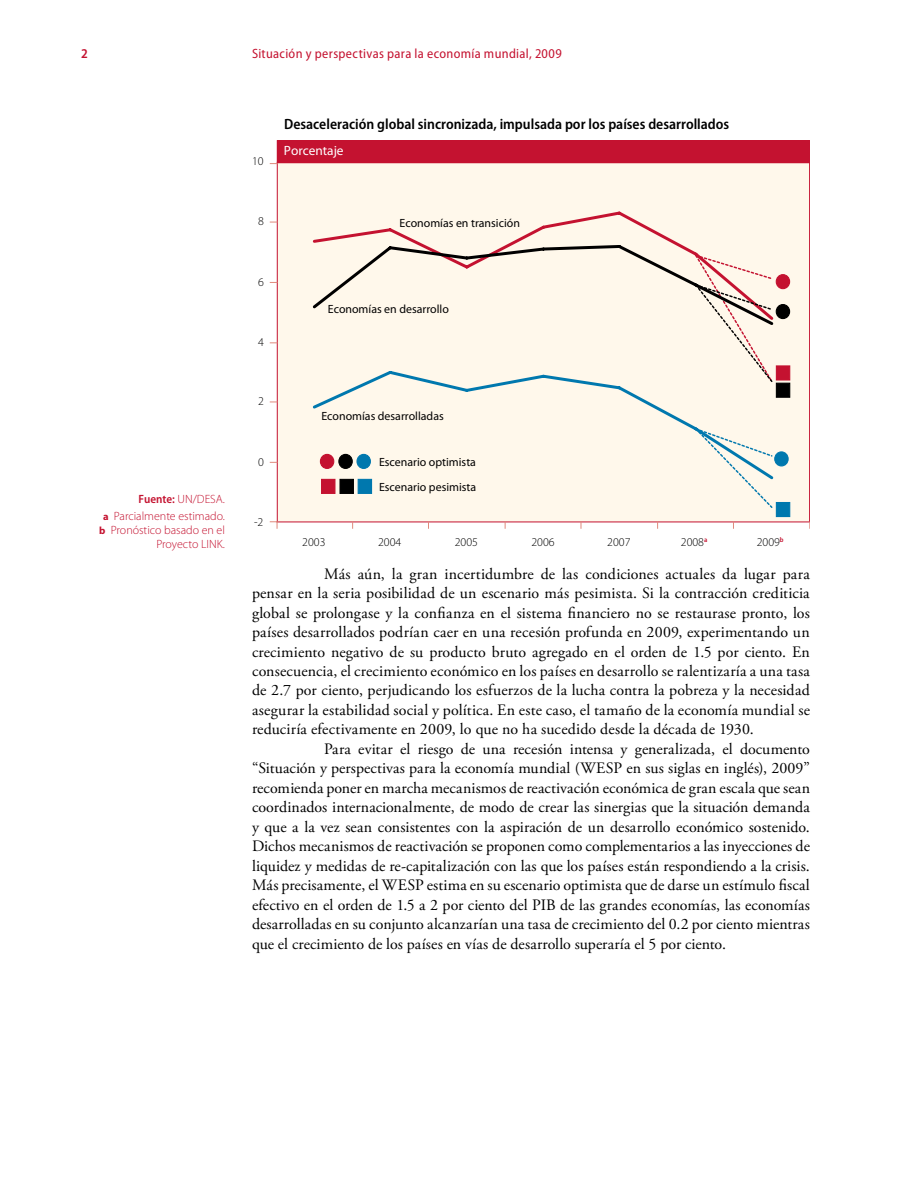
<style>
.page{position:relative;width:918px;height:1188px;background:#fff}
.page>*{position:absolute;margin:0;border:0;box-sizing:border-box;transform-origin:0 0}
.t1{font:15.9px "Adobe Garamond Pro";letter-spacing:.005em;color:#000}
.t2{font:600 semi-condensed 14.85px "Myriad Pro";color:#000}
.t3{font:semi-condensed 13.5px "Myriad Pro";letter-spacing:.025em;color:#c41230}
.t4{font:600 semi-condensed 13.5px "Myriad Pro";color:#c41230}
.t5{font:13.35px "Myriad Pro";color:#fff}
.t6{font:12px/25.3px "Myriad Pro";color:#000}
.t7{font:300 12px/17.2px "Myriad Pro";color:#c41230;text-align:right}
.t8{font:300 12px "Myriad Pro";color:#000}
.s1{font-weight:600;font-stretch:semi-condensed}
.s2{font-weight:700;font-size:10.5px}
</style>
<div class="page">
<div style="left:279px;top:164px;width:529px;height:356px;background:#fff8eb"></div>
<div style="left:277px;top:141px;width:533px;height:22px;background:#c41230"></div>
<div style="left:277px;top:140px;width:533px;height:23px;border:1px solid #c41230"></div>
<svg style="left:270px;top:522px;width:8px;height:6px"></svg>
<div style="left:310px;top:383px;width:466px;height:99px;background:#fff8eb"></div>
<svg style="left:694px;top:427px;width:80px;height:82px;background:#eceee6"></svg>
<svg style="left:311px;top:209px;width:465px;height:33px;background:#fbebe0"></svg>
<div style="left:310px;top:242px;width:466px;height:141px;background:#fff8eb"></div>
<div style="left:776px;top:305px;width:14px;height:14px;background:#000;border-radius:50%"></div>
<div style="left:776px;top:304px;width:14px;height:15px;border:1px solid #000;border-radius:50%"></div>
<div style="left:776px;top:275px;width:14px;height:14px;background:#c41230;border-radius:50%"></div>
<div style="left:776px;top:274px;width:14px;height:15px;border:1px solid #c41230;border-radius:50%"></div>
<div style="left:320px;top:454px;width:14px;height:14px;background:#c41230;border-radius:50%"></div>
<div style="left:320px;top:454px;width:14px;height:15px;border:1px solid #c41230;border-radius:50%"></div>
<div style="left:775px;top:452px;width:13px;height:14px;background:#0078ae;border-radius:50%"></div>
<div style="left:774px;top:451px;width:15px;height:15px;border:1px solid #0078ae;border-radius:50%"></div>
<div style="left:776px;top:365px;width:14px;height:16px;background:#c41230;border:1px solid #c41230"></div>
<div style="left:776px;top:383px;width:14px;height:15px;background:#000;border:1px solid #000"></div>
<div style="left:776px;top:502px;width:14px;height:15px;background:#0078ae;border:1px solid #0078ae"></div>
<div style="left:321px;top:479px;width:14px;height:15px;background:#c41230"></div>
<div style="left:339px;top:454px;width:13px;height:14px;background:#000;border-radius:50%"></div>
<div style="left:338px;top:454px;width:15px;height:15px;border:1px solid #000;border-radius:50%"></div>
<div style="left:339px;top:479px;width:15px;height:15px;background:#000;border:1px solid #000"></div>
<div style="left:357px;top:454px;width:13px;height:14px;background:#0078ae;border-radius:50%"></div>
<div style="left:356px;top:454px;width:15px;height:15px;border:1px solid #0078ae;border-radius:50%"></div>
<div style="left:358px;top:479px;width:14px;height:15px;background:#0078ae;border:1px solid #0078ae"></div>
<p class="t4" style="left:81px;top:46px;width:8px">2</p>
<p class="t3" style="left:252px;top:46px;width:311px">Situación y perspectivas para la economía mundial, 2009</p>
<p class="t7" style="left:103px;top:490px;width:123px"><span class="s1">Fuente:</span> UN/DESA.<br><span class="s2">a</span> Parcialmente estimado.</p>
<p class="t7" style="left:99px;top:523px;width:127px;line-height:14.2px"><span class="s2">b</span> Pronóstico basado en el<br>Proyecto LINK.</p>
<p class="t8" style="left:252px;top:154px;width:13px">10</p>
<p class="t8" style="left:258px;top:214px;width:7px">8</p>
<p class="t8" style="left:258px;top:275px;width:7px">6</p>
<p class="t8" style="left:258px;top:335px;width:7px">4</p>
<p class="t8" style="left:258px;top:394px;width:7px">2</p>
<p class="t8" style="left:258px;top:454px;width:7px">0</p>
<p class="t8" style="left:254px;top:515px;width:11px">-2</p>
<p class="t2" style="left:284px;top:116px;width:447px">Desaceleración global sincronizada, impulsada por los países desarrollados</p>
<p class="t5" style="left:284px;top:143px;width:61px">Porcentaje</p>
<p class="t6" style="left:400px;top:210px;width:122px">Economías en transición</p>
<p class="t6" style="left:328px;top:296px;width:123px">Economías en desarrollo</p>
<p class="t6" style="left:321px;top:404px;width:124px">Economías desarrolladas</p>
<p class="t6" style="left:379px;top:449px;width:99px">Escenario optimista<br>Escenario pesimista</p>
<p class="t8" style="left:302px;top:535px;width:25px">2003</p>
<p class="t8" style="left:378px;top:535px;width:25px">2004</p>
<p class="t8" style="left:455px;top:535px;width:25px">2005</p>
<p class="t8" style="left:531px;top:535px;width:25px">2006</p>
<p class="t8" style="left:607px;top:535px;width:25px">2007</p>
<p class="t8" style="left:681px;top:535px;width:28px">2008<sup>a</sup></p>
<p class="t8" style="left:757px;top:535px;width:28px">2009<sup>b</sup></p>
<p class="t1" style="left:324px;top:564px;width:487px">Más aún, la gran incertidumbre de las condiciones actuales da lugar para</p>
<p class="t1" style="left:252px;top:583px;width:559px">pensar en la seria posibilidad de un escenario más pesimista. Si la contracción crediticia</p>
<p class="t1" style="left:252px;top:603px;width:559px">global se prolongase y la confianza en el sistema financiero no se restaurase pronto, los</p>
<p class="t1" style="left:252px;top:622px;width:559px">países desarrollados podrían caer en una recesión profunda en 2009, experimentando un</p>
<p class="t1" style="left:252px;top:642px;width:559px">crecimiento negativo de su producto bruto agregado en el orden de 1.5 por ciento. En</p>
<p class="t1" style="left:252px;top:661px;width:559px">consecuencia, el crecimiento económico en los países en desarrollo se ralentizaría a una tasa</p>
<p class="t1" style="left:252px;top:681px;width:559px">de 2.7 por ciento, perjudicando los esfuerzos de la lucha contra la pobreza y la necesidad</p>
<p class="t1" style="left:252px;top:700px;width:559px">asegurar la estabilidad social y política. En este caso, el tamaño de la economía mundial se</p>
<p class="t1" style="left:252px;top:720px;width:503px">reduciría efectivamente en 2009, lo que no ha sucedido desde la década de 1930.</p>
<p class="t1" style="left:324px;top:739px;width:487px">Para evitar el riesgo de una recesión intensa y generalizada, el documento</p>
<p class="t1" style="left:252px;top:759px;width:559px">“Situación y perspectivas para la economía mundial (WESP en sus siglas en inglés), 2009”</p>
<p class="t1" style="left:252px;top:778px;width:560px">recomienda poner en marcha mecanismos de reactivación económica de gran escala que sean</p>
<p class="t1" style="left:252px;top:798px;width:559px">coordinados internacionalmente, de modo de crear las sinergias que la situación demanda</p>
<p class="t1" style="left:252px;top:817px;width:559px">y que a la vez sean consistentes con la aspiración de un desarrollo económico sostenido.</p>
<p class="t1" style="left:252px;top:837px;width:559px">Dichos mecanismos de reactivación se proponen como complementarios a las inyecciones de</p>
<p class="t1" style="left:252px;top:856px;width:559px">liquidez y medidas de re-capitalización con las que los países están respondiendo a la crisis.</p>
<p class="t1" style="left:252px;top:876px;width:559px">Más precisamente, el WESP estima en su escenario optimista que de darse un estímulo fiscal</p>
<p class="t1" style="left:252px;top:895px;width:560px">efectivo en el orden de 1.5 a 2 por ciento del PIB de las grandes economías, las economías</p>
<p class="t1" style="left:252px;top:915px;width:559px">desarrolladas en su conjunto alcanzarían una tasa de crecimiento del 0.2 por ciento mientras</p>
<p class="t1" style="left:252px;top:934px;width:475px">que el crecimiento de los países en vías de desarrollo superaría el 5 por ciento.</p>
</div>
